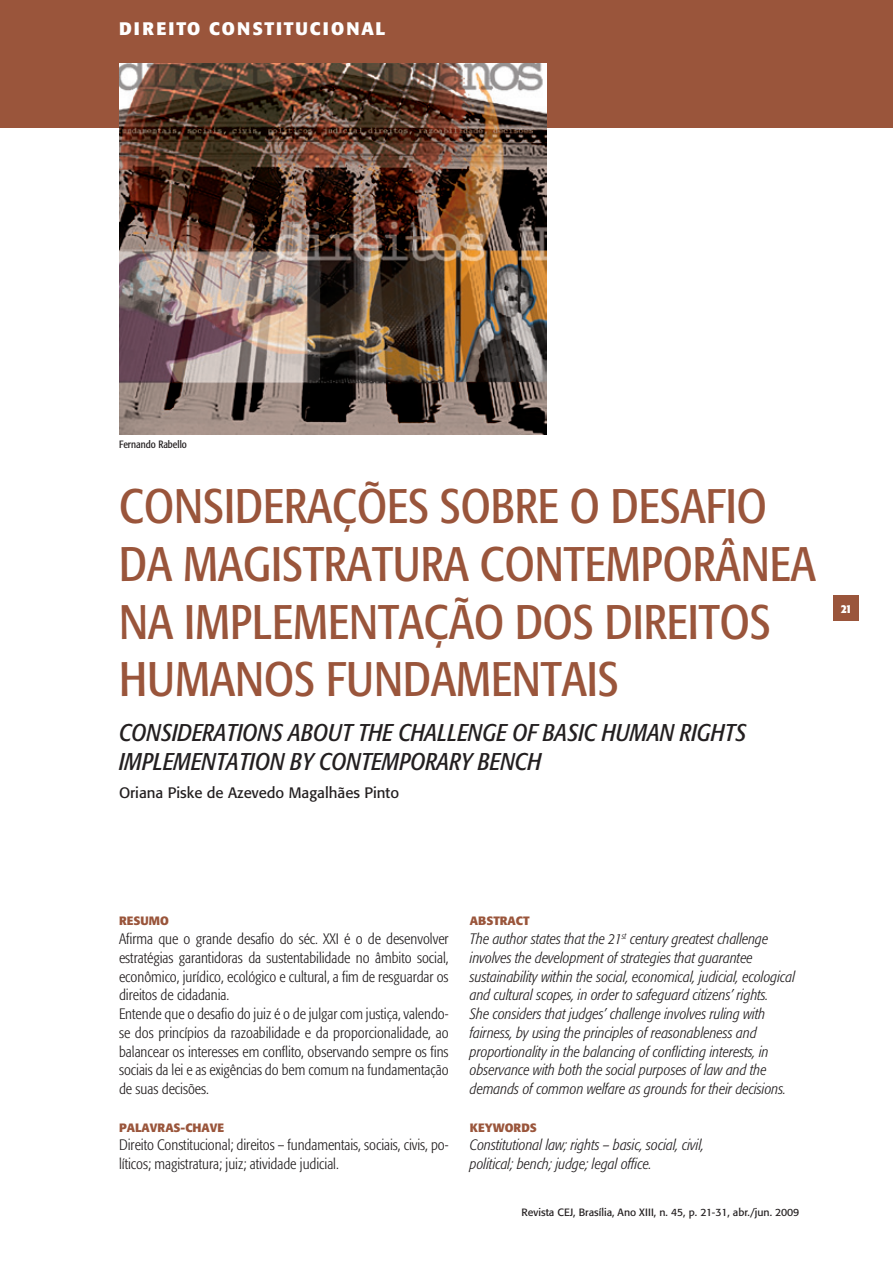
<style>
.page{position:relative;width:893px;height:1263px;background:#fff}
.page>*{position:absolute;margin:0;border:0;box-sizing:border-box;transform-origin:0 0}
.Titulo_ARTIGOS{font:condensed 48px/57.6px "Formata";color:#9a553b}
.Titulo_ARTIGO_INGLÊS{font:italic condensed 24px/28.8px "Formata";color:#231f20}
.Retranca{font:700 18px "Formata";letter-spacing:.12em;color:#fff}
.t1{font:italic 300 condensed 15px/18.8px "Formata";color:#231f20}
.t2{font:300 condensed 15px/18.8px "Formata";color:#231f20;text-align:justify}
.Autor_inicial{font:15px "Formata";color:#231f20}
.Titulo_Interno{font:700 12px "Formata";color:#9a553b}
.t3{font:700 condensed 12px "Formata";color:#fff}
.Rodapé{font:10.5px "Formata";color:#231f20}
.Ilustrador{font:condensed 10.5px "Formata";color:#231f20}
</style>
<div class="page">
<div style="left:833px;top:595px;width:26px;height:26px;background:#9a553b"></div>
<div style="left:0;top:0;width:893px;height:128px;background:#9a553b"></div>
<img style="left:119px;top:64px;width:427px;height:370px">
<p class="Retranca" style="left:119px;top:18px;width:268px">DIREITO CONSTITUCIONAL</p>
<p class="Ilustrador" style="left:119px;top:439px;width:69px">Fernando Rabello</p>
<p class="Titulo_ARTIGOS" style="left:119px;top:478px;width:698px">CONSIDERAÇÕES SOBRE O DESAFIO<br>DA MAGISTRATURA CONTEMPORÂNEA<br>NA IMPLEMENTAÇÃO DOS DIREITOS<br>HUMANOS FUNDAMENTAIS</p>
<p class="Titulo_ARTIGO_INGLÊS" style="left:119px;top:719px;width:629px">CONSIDERATIONS ABOUT THE CHALLENGE OF BASIC HUMAN RIGHTS<br>IMPLEMENTATION BY CONTEMPORARY BENCH</p>
<p class="Autor_inicial" style="left:119px;top:783px;width:281px">Oriana Piske de Azevedo Magalhães Pinto</p>
<p class="t3" style="left:841px;top:601px;width:13px">21</p>
<p class="Titulo_Interno" style="left:119px;top:913px;width:51px">RESUMO</p>
<p class="t2" style="left:119px;top:929px;width:331px">Afirma que o grande desafio do séc. XXI é o de desenvolver estratégias garantidoras da sustentabilidade no âmbito social, econômico, jurídico, ecológico e cultural, a fim de resguardar os direitos de cidadania.</p>
<p class="t2" style="left:119px;top:1004px;width:331px">Entende que o desafio do juiz é o de julgar com justiça, valendo&shy;se dos princípios da razoabilidade e da proporcionalidade, ao balancear os interesses em conflito, observando sempre os fins sociais da lei e as exigências do bem comum na fundamentação de suas decisões.</p>
<p class="Titulo_Interno" style="left:119px;top:1120px;width:107px">PALAVRAS-CHAVE</p>
<p class="t2" style="left:119px;top:1136px;width:331px">Direito Constitucional; direitos – fundamentais, sociais, civis, po&shy;líticos; magistratura; juiz; atividade judicial.</p>
<p class="Titulo_Interno" style="left:470px;top:913px;width:61px">ABSTRACT</p>
<p class="t1" style="left:470px;top:930px;width:327px">The author states that the 21<sup>st</sup> century greatest challenge involves the development of strategies that guarantee sustainability within the social, economical, judicial, ecological and cultural scopes, in order to safeguard citizens’ rights.</p>
<p class="t1" style="left:470px;top:1005px;width:318px">She considers that judges’ challenge involves ruling with fairness, by using the principles of reasonableness and proportionality in the balancing of conflicting interests, in observance with both the social purposes of law and the demands of common welfare as grounds for their decisions.</p>
<p class="Titulo_Interno" style="left:470px;top:1120px;width:68px">KEYWORDS</p>
<p class="t1" style="left:470px;top:1136px;width:236px">Constitutional law; rights – basic, social, civil, political; bench; judge; legal office.</p>
<p class="Rodapé" style="left:522px;top:1206px;width:279px">Revista CEJ, Brasília, Ano XIII, n. 45, p. 21-31, abr./jun. 2009</p>
</div>
